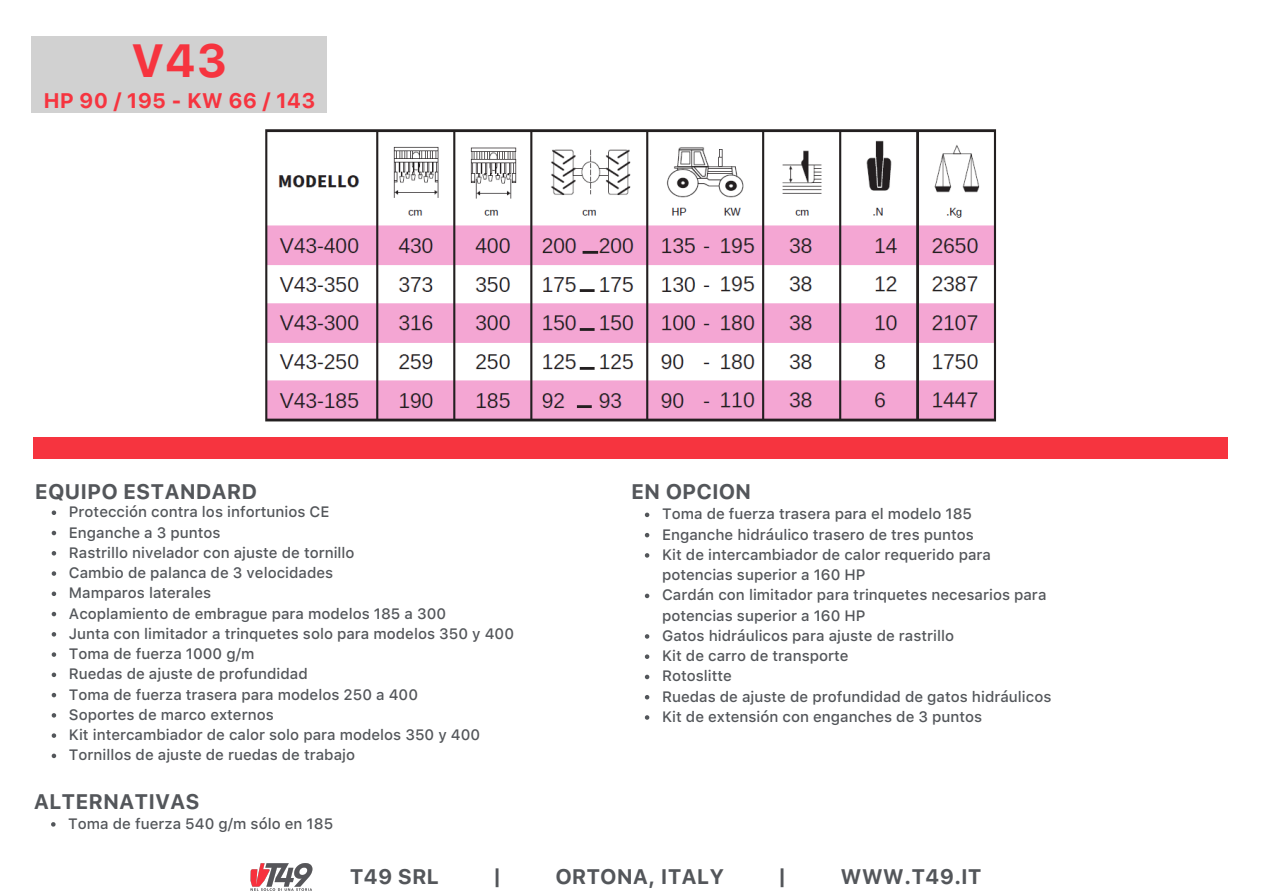
<style>
.page{position:relative;width:1263px;height:894px;background:#fff}
.page>*{position:absolute;margin:0;border:0;box-sizing:border-box;transform-origin:0 0}
.t1{font:700 46.35px "SF Pro Text";color:#f6343f}
.t2{font:700 21px "SF Pro Text";color:#53565a}
.t3{font:700 21px "SF Pro Text";color:#f6343f}
.t4{font:500 15px/20.2px "SF Pro Text";color:#53565a}
</style>
<div class="page">
<div style="left:34px;top:437px;width:1194px;height:21px;background:#f6343f"></div>
<svg style="left:645px;top:512px;width:4px;height:5px"></svg>
<svg style="left:645px;top:532px;width:4px;height:5px"></svg>
<svg style="left:645px;top:553px;width:4px;height:4px"></svg>
<svg style="left:645px;top:593px;width:4px;height:5px"></svg>
<svg style="left:645px;top:634px;width:4px;height:4px"></svg>
<svg style="left:645px;top:654px;width:4px;height:4px"></svg>
<svg style="left:645px;top:674px;width:4px;height:5px"></svg>
<svg style="left:645px;top:695px;width:4px;height:4px"></svg>
<svg style="left:645px;top:715px;width:4px;height:4px"></svg>
<svg style="left:52px;top:510px;width:4px;height:5px"></svg>
<svg style="left:52px;top:530px;width:4px;height:5px"></svg>
<svg style="left:52px;top:551px;width:4px;height:4px"></svg>
<svg style="left:52px;top:571px;width:4px;height:4px"></svg>
<svg style="left:52px;top:591px;width:4px;height:5px"></svg>
<svg style="left:52px;top:611px;width:4px;height:5px"></svg>
<svg style="left:52px;top:632px;width:4px;height:4px"></svg>
<svg style="left:52px;top:652px;width:4px;height:4px"></svg>
<svg style="left:52px;top:672px;width:4px;height:5px"></svg>
<svg style="left:52px;top:692px;width:4px;height:5px"></svg>
<svg style="left:52px;top:713px;width:4px;height:4px"></svg>
<svg style="left:52px;top:733px;width:4px;height:4px"></svg>
<svg style="left:52px;top:753px;width:4px;height:5px"></svg>
<img style="left:250px;top:863px;width:63px;height:28px">
<div style="left:31px;top:37px;width:296px;height:76px;background:#d1d1d1"></div>
<svg style="left:51px;top:822px;width:5px;height:4px"></svg>
<img style="left:265px;top:129px;width:732px;height:293px">
<h1 class="t1" style="left:131px;top:33px;width:98px">V43</h1>
<h2 class="t3" style="left:43px;top:88px;width:274px">HP 90 / 195 - KW 66 / 143</h2>
<h2 class="t2" style="left:35px;top:479px;width:224px">EQUIPO ESTANDARD</h2>
<h2 class="t2" style="left:631px;top:479px;width:122px">EN OPCION</h2>
<p class="t4" style="left:69px;top:501px;width:447px">Protección contra los infortunios CE<br>Enganche a 3 puntos<br>Rastrillo nivelador con ajuste de tornillo<br>Cambio de palanca de 3 velocidades<br>Mamparos laterales<br>Acoplamiento de embrague para modelos 185 a 300<br>Junta con limitador a trinquetes solo para modelos 350 y 400<br>Toma de fuerza 1000 g/m<br>Ruedas de ajuste de profundidad<br>Toma de fuerza trasera para modelos 250 a 400<br>Soportes de marco externos<br>Kit intercambiador de calor solo para modelos 350 y 400<br>Tornillos de ajuste de ruedas de trabajo</p>
<h2 class="t2" style="left:34px;top:788px;width:168px">ALTERNATIVAS</h2>
<p class="t4" style="left:68px;top:813px;width:266px">Toma de fuerza 540 g/m sólo en 185</p>
<p class="t4" style="left:662px;top:503px;width:391px">Toma de fuerza trasera para el modelo 185<br>Enganche hidráulico trasero de tres puntos<br>Kit de intercambiador de calor requerido para potencias superior a 160 HP<br>Cardán con limitador para trinquetes necesarios para potencias superior a 160 HP<br>Gatos hidráulicos para ajuste de rastrillo<br>Kit de carro de transporte<br>Rotoslitte<br>Ruedas de ajuste de profundidad de gatos hidráulicos Kit de extensión con enganches de 3 puntos</p>
<h2 class="t2" style="left:350px;top:863px;width:91px">T49 SRL</h2>
<h2 class="t2" style="left:493px;top:863px;width:10px">|</h2>
<h2 class="t2" style="left:555px;top:863px;width:170px">ORTONA, ITALY</h2>
<h2 class="t2" style="left:778px;top:863px;width:10px">|</h2>
<h2 class="t2" style="left:841px;top:863px;width:143px">WWW.T49.IT</h2>
</div>
